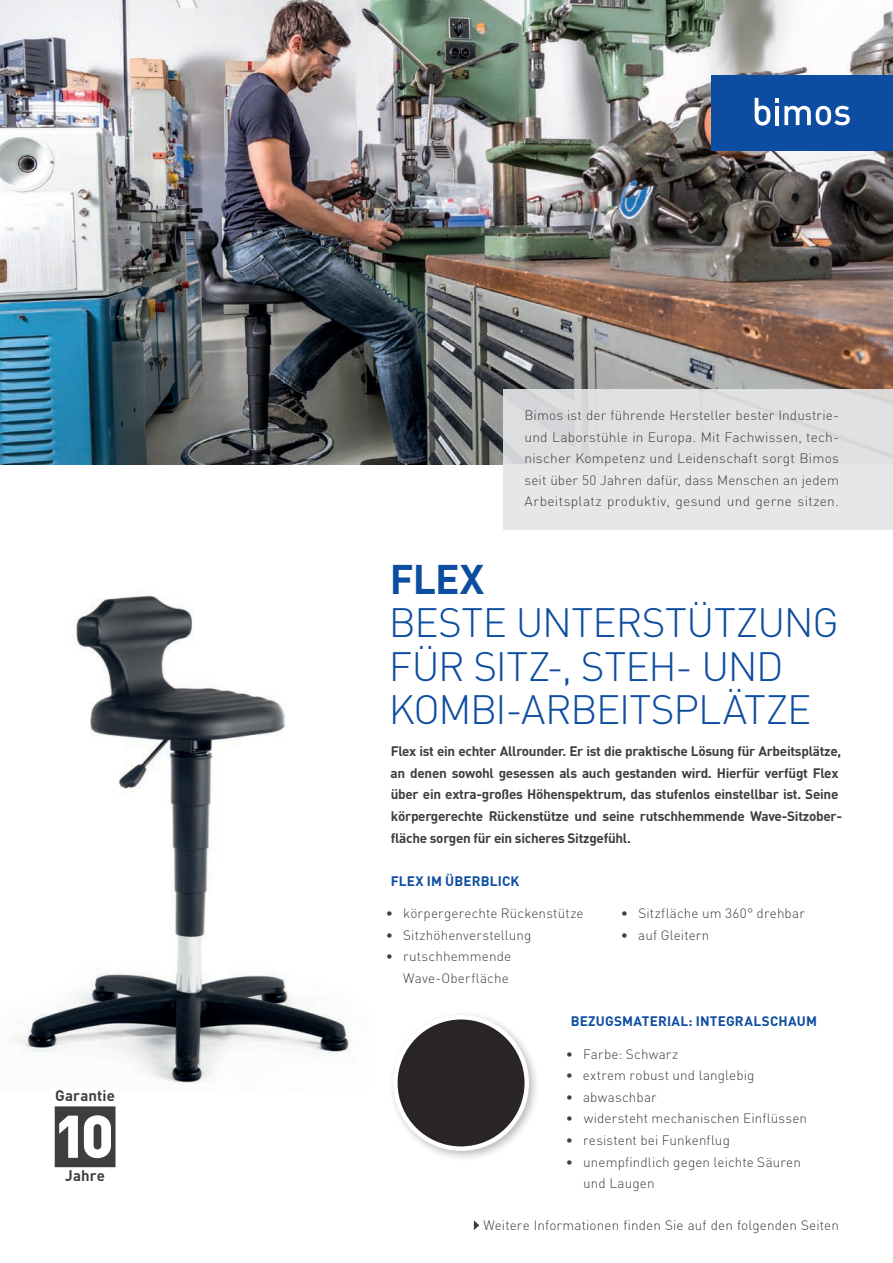
<style>
.page{position:relative;width:893px;height:1263px;background:#fff}
.page>*{position:absolute;margin:0;border:0;box-sizing:border-box;transform-origin:0 0}
.t1{font:300 40.5px/43.2px "DIN";letter-spacing:-.025em;color:#0d4da1}
.t2{font:700 40.5px "DIN";color:#0d4da1}
.t3{font:700 15px "DIN";letter-spacing:.01em;color:#3e3e3f}
.t4{font:300 13.5px/21.6px "DIN";letter-spacing:.01em;color:#3e3e3f}
.t5{font:700 13.5px/21.6px "DIN";letter-spacing:-.02em;color:#3e3e3f}
.t6{font:700 13.5px "DIN";letter-spacing:.015em;color:#0d4da1}
</style>
<div class="page">
<img style="left:12px;top:595px;width:338px;height:488px">
<img style="left:0;top:0;width:893px;height:464px">
<div style="left:388px;top:1010px;width:152px;height:152px;background:#231f20;opacity:.3"></div>
<div style="left:395px;top:1017px;width:132px;height:132px;background:#2a2525;border-radius:50%"></div>
<div style="left:393px;top:1015px;width:136px;height:136px;border:4px solid #fff;border-radius:50%"></div>
<div style="left:711px;top:76px;width:182px;height:75px;background:#0d4da1"></div>
<svg style="left:755px;top:98px;width:95px;height:28px"></svg>
<svg style="left:474px;top:1220px;width:5px;height:10px"></svg>
<svg style="left:55px;top:1106px;width:61px;height:61px"></svg>
<div style="left:503px;top:389px;width:390px;height:140px;background:#e6e7e9"></div>
<p class="t3" style="left:55px;top:1086px;width:61px">Garantie</p>
<p class="t3" style="left:65px;top:1166px;width:41px">Jahre</p>
<p class="t4" style="left:524px;top:404px;width:316px;text-align:justify">Bimos ist der führende Hersteller bester Industrie&shy;und Laborstühle in Europa. Mit Fachwissen, tech&shy;nischer Kompetenz und Leidenschaft sorgt Bimos seit über 50 Jahren dafür, dass Menschen an jedem Arbeitsplatz produktiv, gesund und gerne sitzen.</p>
<h1 class="t2" style="left:390px;top:553px;width:96px">FLEX</h1>
<h1 class="t1" style="left:389px;top:601px;width:451px">BESTE UNTERSTÜTZUNG<br>FÜR SITZ-, STEH- UND<br>KOMBI-ARBEITSPLÄTZE</h1>
<p class="t5" style="left:391px;top:740px;width:453px">Flex ist ein echter Allrounder. Er ist die praktische Lösung für Arbeitsplätze, an denen sowohl gesessen als auch gestanden wird. Hierfür verfügt Flex über ein extra-großes Höhenspektrum, das stufenlos einstellbar ist. Seine körpergerechte Rückenstütze und seine rutschhemmende Wave-Sitzober&shy;fläche sorgen für ein sicheres Sitzgefühl.</p>
<p class="t6" style="left:391px;top:872px;width:130px">FLEX IM ÜBERBLICK</p>
<p class="t4" style="left:386px;top:902px;width:199px">• körpergerechte Rückenstütze</p>
<p class="t4" style="left:386px;top:924px;width:147px">• Sitzhöhenverstellung</p>
<p class="t4" style="left:386px;top:945px;width:127px;text-align:right">• rutschhemmende<br>Wave-Oberfläche</p>
<p class="t4" style="left:621px;top:902px;width:185px">• Sitzfläche um 360° drehbar</p>
<p class="t4" style="left:621px;top:924px;width:90px">• auf Gleitern</p>
<p class="t6" style="left:571px;top:1012px;width:248px">BEZUGSMATERIAL: INTEGRALSCHAUM</p>
<p class="t4" style="left:566px;top:1043px;width:114px">• Farbe: Schwarz</p>
<p class="t4" style="left:566px;top:1064px;width:190px">• extrem robust und langlebig</p>
<p class="t4" style="left:566px;top:1086px;width:92px">• abwaschbar</p>
<p class="t4" style="left:566px;top:1107px;width:243px">• widersteht mechanischen Einflüssen</p>
<p class="t4" style="left:566px;top:1129px;width:166px">• resistent bei Funkenflug</p>
<p class="t4" style="left:583px;top:1151px;width:219px;text-indent:-17px">• unempfindlich gegen leichte Säuren und Laugen</p>
<p class="t4" style="left:483px;top:1214px;width:357px">Weitere Informationen finden Sie auf den folgenden Seiten</p>
</div>
